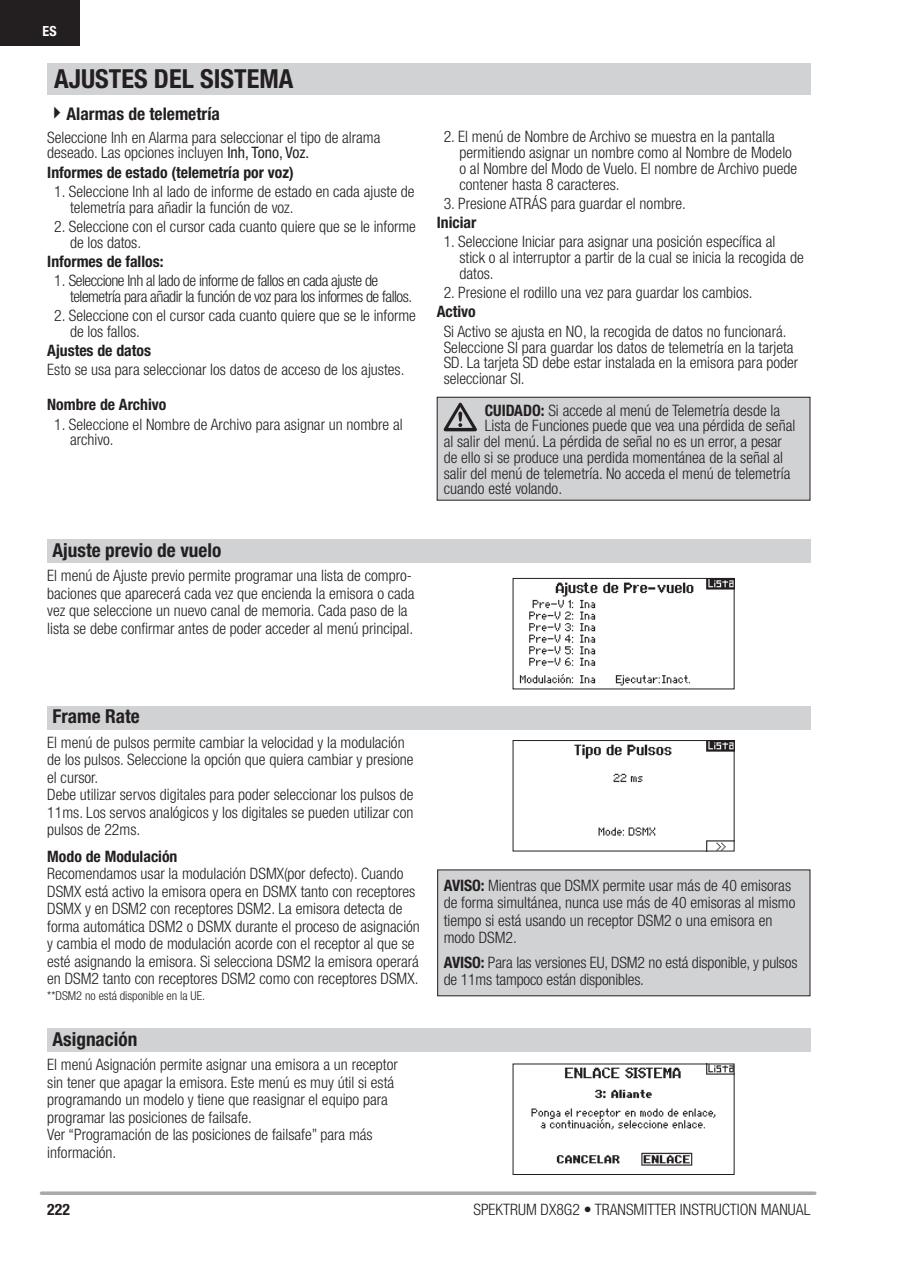
<style>
.page{position:relative;width:905px;height:1272px;background:#fff}
.page>*{position:absolute;margin:0;border:0;box-sizing:border-box;transform-origin:0 0}
.t1{font:700 condensed 26.25px "Helvetica Neue LT Std";color:#231f20}
.t2{font:700 condensed 19.25px "Helvetica Neue LT Std";color:#231f20}
.t3{font:700 condensed 17.5px "Helvetica Neue LT Std";color:#231f20}
.t4{font:300 condensed 15.75px/17.5px "Helvetica Neue LT Std";color:#231f20}
.t5{font:700 condensed 15.75px "Helvetica Neue LT Std";color:#231f20}
.t6{font:300 condensed 15.75px/15.8px "Helvetica Neue LT Std";letter-spacing:-.03em;color:#231f20}
.t7{font:700 condensed 14px "Helvetica Neue LT Std";color:#fff}
.t8{font:300 condensed 12.25px "Helvetica Neue LT Std";color:#231f20}
.s1{font-weight:400}
.s2{font-weight:700}
</style>
<div class="page">
<svg style="left:41px;top:1191px;width:773px;height:4px;background:#b2b3b6"></svg>
<div style="left:0;top:0;width:79px;height:45px;background:#231f20"></div>
<div style="left:437px;top:870px;width:373px;height:126px;background:#d1d2d4"></div>
<div style="left:437px;top:869px;width:373px;height:127px;border:1px solid #231f20"></div>
<div style="left:437px;top:397px;width:373px;height:103px;background:#d1d2d4"></div>
<div style="left:437px;top:397px;width:373px;height:103px;border:1px solid #231f20"></div>
<div style="left:47px;top:63px;width:763px;height:31px;background:#d1d2d4"></div>
<svg style="left:444px;top:403px;width:33px;height:28px"></svg>
<div style="left:47px;top:539px;width:763px;height:24px;background:#d1d2d4"></div>
<div style="left:47px;top:1028px;width:763px;height:24px;background:#d1d2d4"></div>
<div style="left:47px;top:706px;width:763px;height:23px;background:#d1d2d4"></div>
<img style="left:519px;top:580px;width:213px;height:106px">
<div style="left:512px;top:578px;width:222px;height:111px;border:1px solid #231f20"></div>
<img style="left:574px;top:742px;width:158px;height:107px">
<div style="left:512px;top:740px;width:222px;height:111px;border:1px solid #231f20"></div>
<img style="left:531px;top:1065px;width:201px;height:101px">
<div style="left:512px;top:1063px;width:222px;height:112px;border:1px solid #231f20"></div>
<p class="t7" style="left:43px;top:23px;width:15px">ES</p>
<h1 class="t1" style="left:54px;top:63px;width:241px">AJUSTES DEL SISTEMA</h1>
<p class="t3" style="left:47px;top:103px;width:174px">✔Alarmas de telemetría</p>
<p class="t4" style="left:47px;top:129px;width:335px;line-height:15.8px">Seleccione Inh en Alarma para seleccionar el tipo de alrama deseado. Las opciones incluyen <span class="s1">Inh, Tono, Voz.</span></p>
<p class="t5" style="left:47px;top:162px;width:248px">Informes de estado (telemetría por voz)</p>
<p class="t4" style="left:70px;top:183px;width:346px;line-height:15.8px;text-indent:-16px">1. Seleccione Inh al lado de informe de estado en cada ajuste de telemetría para añadir la función de voz.</p>
<p class="t4" style="left:70px;top:218px;width:347px;line-height:15.8px;text-indent:-16px">2. Seleccione con el cursor cada cuanto quiere que se le informe de los datos.</p>
<p class="t5" style="left:47px;top:252px;width:118px">Informes de fallos:</p>
<p class="t6" style="left:70px;top:272px;width:344px;text-indent:-16px">1. Seleccione Inh al lado de informe de fallos en cada ajuste de telemetría para añadir la función de voz para los informes de fallos.</p>
<p class="t4" style="left:70px;top:307px;width:347px;line-height:15.8px;text-indent:-16px">2. Seleccione con el cursor cada cuanto quiere que se le informe de los fallos.</p>
<p class="t5" style="left:47px;top:341px;width:105px">Ajustes de datos</p>
<p class="t4" style="left:47px;top:361px;width:359px">Esto se usa para seleccionar los datos de acceso de los ajustes.</p>
<p class="t5" style="left:47px;top:395px;width:121px">Nombre de Archivo</p>
<p class="t4" style="left:70px;top:416px;width:334px;line-height:15.8px;text-indent:-16px">1. Seleccione el Nombre de Archivo para asignar un nombre al archivo.</p>
<p class="t2" style="left:52px;top:538px;width:170px">Ajuste previo de vuelo</p>
<p class="t4" style="left:47px;top:567px;width:369px">El menú de Ajuste previo permite programar una lista de compro&shy;baciones que aparecerá cada vez que encienda la emisora o cada vez que seleccione un nuevo canal de memoria. Cada paso de la lista se debe confirmar antes de poder acceder al menú principal.</p>
<p class="t4" style="left:459px;top:129px;width:339px;line-height:15.8px;text-indent:-16px">2. El menú de Nombre de Archivo se muestra en la pantalla permitiendo asignar un nombre como al Nombre de Modelo o al Nombre del Modo de Vuelo. El nombre de Archivo puede contener hasta 8 caracteres.</p>
<p class="t4" style="left:444px;top:194px;width:244px">3. Presione ATRÁS para guardar el nombre.</p>
<p class="t5" style="left:437px;top:213px;width:41px">Iniciar</p>
<p class="t4" style="left:459px;top:234px;width:346px;line-height:15.8px;text-indent:-16px">1. Seleccione Iniciar para asignar una posición específica al stick o al interruptor a partir de la cual se inicia la recogida de datos.</p>
<p class="t4" style="left:444px;top:284px;width:310px">2. Presione el rodillo una vez para guardar los cambios.</p>
<p class="t5" style="left:437px;top:302px;width:41px">Activo</p>
<p class="t4" style="left:444px;top:323px;width:356px;line-height:15.8px">Si Activo se ajusta en NO, la recogida de datos no funcionará.<br>Seleccione SI para guardar los datos de telemetría en la tarjeta SD. La tarjeta SD debe estar instalada en la emisora para poder seleccionar SI.</p>
<p class="t4" style="left:485px;top:401px;width:297px"><span class="s2">CUIDADO:</span> Si accede al menú de Telemetría desde la</p>
<p class="t4" style="left:485px;top:417px;width:312px">Lista de Funciones puede que vea una pérdida de señal</p>
<p class="t4" style="left:444px;top:432px;width:340px">al salir del menú. La pérdida de señal no es un error, a pesar</p>
<p class="t4" style="left:444px;top:448px;width:341px">de ello si se produce una perdida momentánea de la señal al</p>
<p class="t4" style="left:444px;top:464px;width:348px">salir del menú de telemetría. No acceda el menú de telemetría</p>
<p class="t4" style="left:444px;top:480px;width:120px">cuando esté volando.</p>
<p class="t2" style="left:52px;top:704px;width:89px">Frame Rate</p>
<p class="t4" style="left:47px;top:733px;width:368px">El menú de pulsos permite cambiar la velocidad y la modulación de los pulsos. Seleccione la opción que quiera cambiar y presione el cursor.<br>Debe utilizar servos digitales para poder seleccionar los pulsos de 11ms. Los servos analógicos y los digitales se pueden utilizar con pulsos de 22ms.</p>
<p class="t5" style="left:47px;top:846px;width:132px">Modo de Modulación</p>
<p class="t4" style="left:47px;top:864px;width:374px">Recomendamos usar la modulación DSMX(por defecto). Cuando DSMX está activo la emisora opera en DSMX tanto con receptores DSMX y en DSM2 con receptores DSM2. La emisora detecta de forma automática DSM2 o DSMX durante el proceso de asignación y cambia el modo de modulación acorde con el receptor al que se esté asignando la emisora. Si selecciona DSM2 la emisora operará en DSM2 tanto con receptores DSM2 como con receptores DSMX.</p>
<p class="t8" style="left:47px;top:988px;width:159px">**DSM2 no está disponible en la UE.</p>
<p class="t2" style="left:52px;top:1027px;width:86px">Asignación</p>
<p class="t4" style="left:47px;top:1056px;width:352px">El menú Asignación permite asignar una emisora a un receptor sin tener que apagar la emisora. Este menú es muy útil si está programando un modelo y tiene que reasignar el equipo para programar las posiciones de failsafe.<br>Ver “Programación de las posiciones de failsafe” para más información.</p>
<p class="t4" style="left:444px;top:876px;width:353px"><span class="s2">AVISO:</span> Mientras que DSMX permite usar más de 40 emisoras de forma simultánea, nunca use más de 40 emisoras al mismo tiempo si está usando un receptor DSM2 o una emisora en modo DSM2.</p>
<p class="t4" style="left:444px;top:953px;width:355px"><span class="s2">AVISO:</span> Para las versiones EU, DSM2 no está disponible, y pulsos de 11ms tampoco están disponibles.</p>
<p class="t5" style="left:47px;top:1199px;width:24px">222</p>
<p class="t4" style="left:473px;top:1200px;width:338px">SPEKTRUM DX8G2 • TRANSMITTER INSTRUCTION MANUAL</p>
</div>
